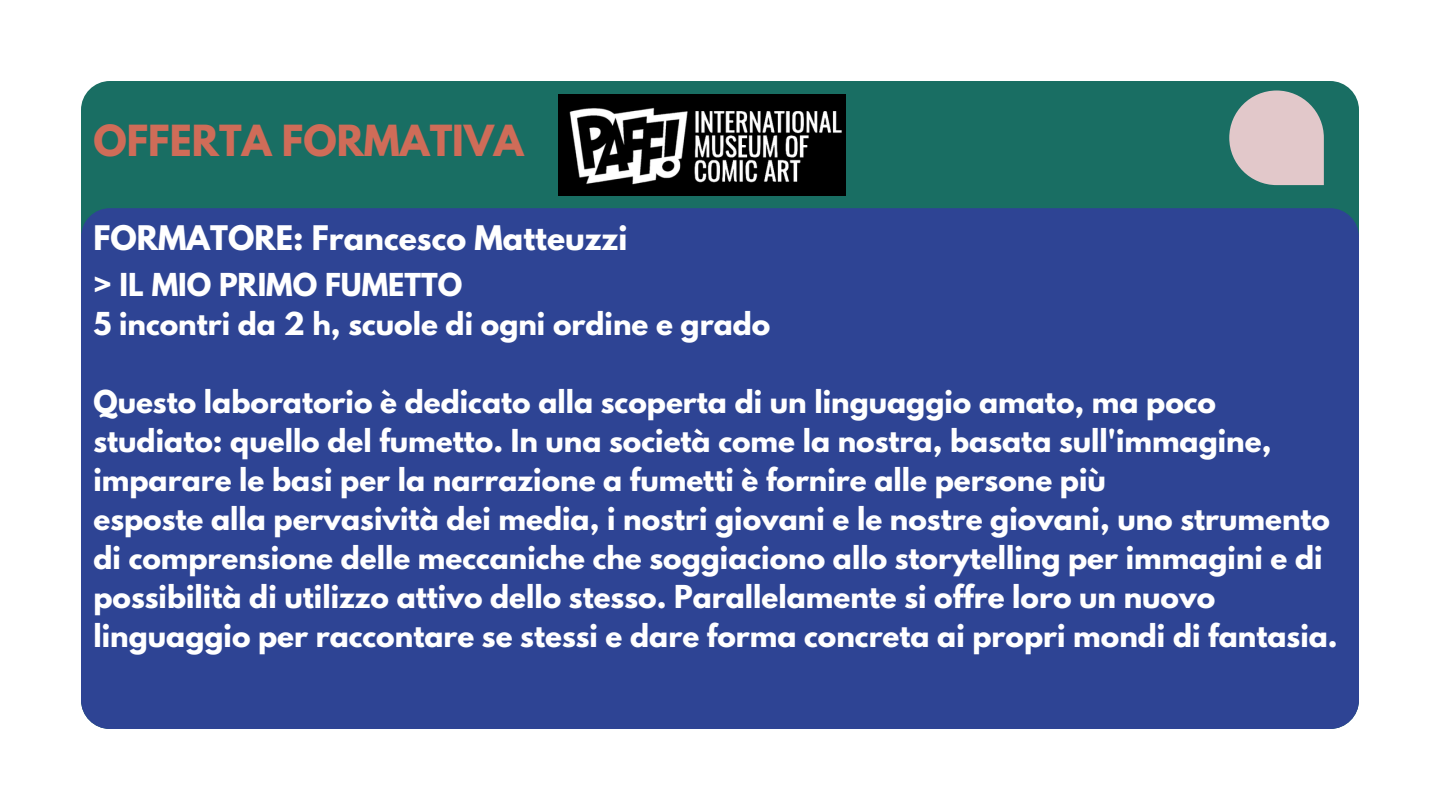
<style>
.page{position:relative;width:1440px;height:810px;background:#fff}
.page>*{position:absolute;margin:0;border:0;box-sizing:border-box;transform-origin:0 0}
.t1{font:700 38px "League Spartan";color:#cf6c58}
.t2{font:700 30px "League Spartan";color:#fff}
.t3{font:700 28px/39px "League Spartan";color:#fff}
</style>
<div class="page">
<div style="left:81px;top:81px;width:1278px;height:648px;background:#196e63;border-radius:29px"></div>
<div style="left:81px;top:208px;width:1278px;height:521px;background:#2e4494;border-radius:29px"></div>
<svg style="left:1229px;top:91px;width:95px;height:94px"></svg>
<img style="left:559px;top:95px;width:287px;height:100px">
<p class="t1" style="left:93px;top:121px;width:432px">OFFERTA FORMATIVA</p>
<p class="t2" style="left:93px;top:223px;width:536px">FORMATORE: Francesco Matteuzzi</p>
<p class="t3" style="left:93px;top:269px;width:370px">&gt; IL MIO PRIMO FUMETTO</p>
<p class="t3" style="left:93px;top:308px;width:679px">5 incontri da 2 h, scuole di ogni ordine e grado</p>
<p class="t3" style="left:93px;top:386px;width:1180px">Questo laboratorio è dedicato alla scoperta di un linguaggio amato, ma poco studiato: quello del fumetto. In una società come la nostra, basata sull'immagine, imparare le basi per la narrazione a fumetti è fornire alle persone più</p>
<p class="t3" style="left:93px;top:503px;width:1238px">esposte alla pervasività dei media, i nostri giovani e le nostre giovani, uno strumento di comprensione delle meccaniche che soggiaciono allo storytelling per immagini e di</p>
<p class="t3" style="left:93px;top:581px;width:1246px">possibilità di utilizzo attivo dello stesso. Parallelamente si offre loro un nuovo linguaggio per raccontare se stessi e dare forma concreta ai propri mondi di fantasia.</p>
</div>
